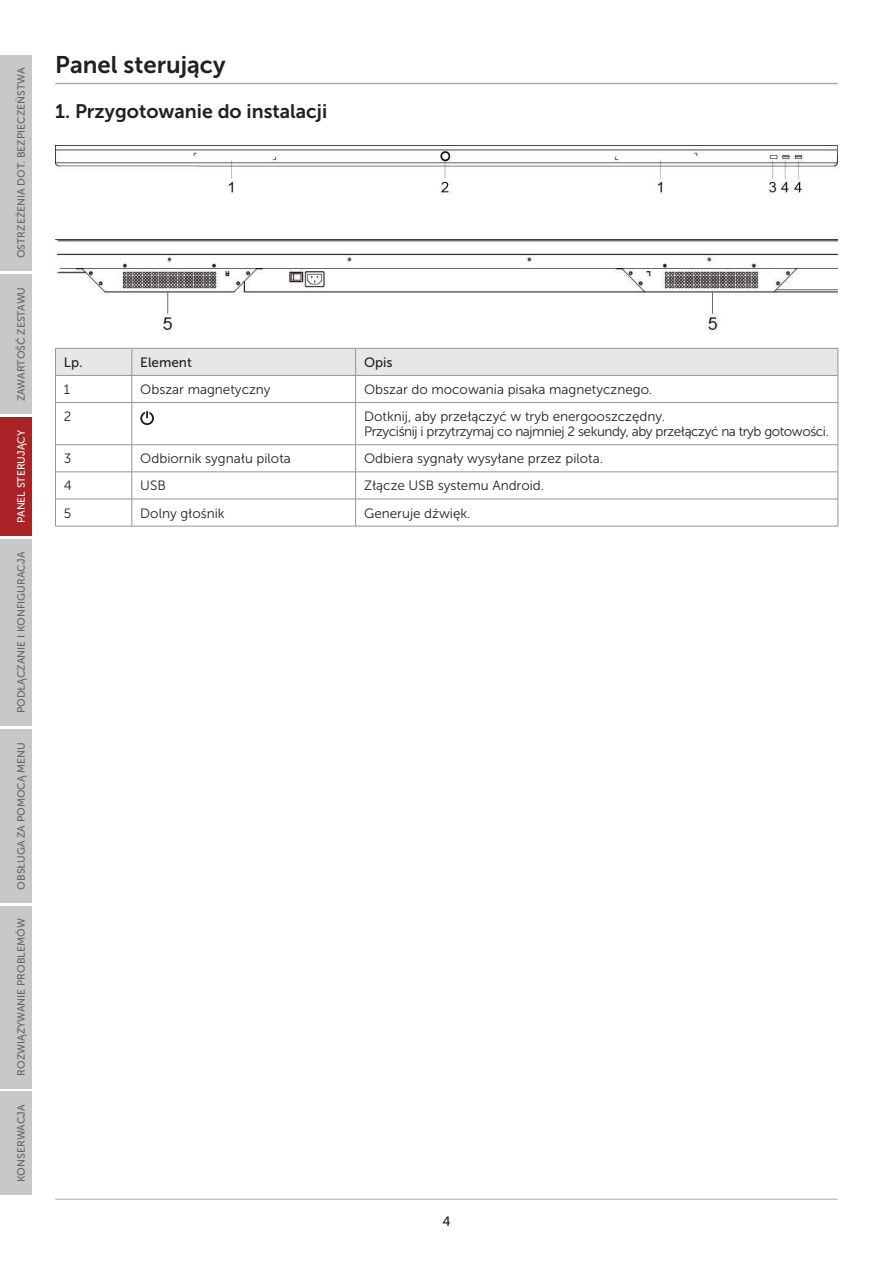
<style>
.page{position:relative;width:893px;height:1263px;background:#fff}
.page>*{position:absolute;margin:0;border:0;box-sizing:border-box;transform-origin:0 0}
.SECTION_TITLE{font:24px "Museo Sans 700";color:#231f20}
.t1{font:19.5px "Museo Sans 700";color:#231f20}
.TABLE_BODY{font:13.5px "Museo Sans 300";color:#231f20}
.TABLE_BODY-2{font:13.5px/15px "Museo Sans 300";letter-spacing:-.03em;color:#231f20}
.TABLE_HEADER{font:13.5px "Museo Sans 500";color:#231f20}
.t2{font:10.5px "Museo Sans 500";color:#636366}
.t3{font:10.5px "Museo Sans 500";color:#fff}
</style>
<div class="page">
<hr style="left:55px;top:1199px;width:783px;height:1px;background:#a8a9ad">
<div style="left:0;top:55px;width:32px;height:216px;background:#c7c8ca"></div>
<div style="left:0;top:417px;width:32px;height:119px;background:#a92327"></div>
<div style="left:0;top:274px;width:32px;height:140px;background:#c7c8ca"></div>
<div style="left:0;top:539px;width:32px;height:187px;background:#c7c8ca"></div>
<div style="left:0;top:729px;width:32px;height:173px;background:#c7c8ca"></div>
<div style="left:0;top:905px;width:32px;height:183px;background:#c7c8ca"></div>
<div style="left:0;top:1092px;width:32px;height:103px;background:#c7c8ca"></div>
<hr style="left:55px;top:83px;width:783px;height:1px;background:#a8a9ad">
<img style="left:55px;top:240px;width:783px;height:93px">
<hr style="left:55px;top:402px;width:77px;height:1px;background:#939598">
<hr style="left:55px;top:403px;width:1px;height:41px;background:#939598">
<hr style="left:132px;top:402px;width:224px;height:1px;background:#939598">
<hr style="left:132px;top:403px;width:1px;height:41px;background:#939598">
<hr style="left:356px;top:402px;width:482px;height:1px;background:#939598">
<hr style="left:355px;top:403px;width:1px;height:41px;background:#939598">
<hr style="left:838px;top:403px;width:1px;height:41px;background:#939598">
<hr style="left:55px;top:444px;width:77px;height:1px;background:#939598">
<hr style="left:132px;top:444px;width:224px;height:1px;background:#939598">
<hr style="left:356px;top:444px;width:482px;height:1px;background:#939598">
<hr style="left:55px;top:472px;width:77px;height:1px;background:#939598">
<hr style="left:132px;top:472px;width:224px;height:1px;background:#939598">
<hr style="left:356px;top:472px;width:482px;height:1px;background:#939598">
<hr style="left:55px;top:499px;width:77px;height:1px;background:#939598">
<svg style="left:55px;top:445px;width:1px;height:81px"></svg>
<hr style="left:132px;top:499px;width:224px;height:1px;background:#939598">
<svg style="left:132px;top:445px;width:1px;height:81px"></svg>
<hr style="left:356px;top:499px;width:482px;height:1px;background:#939598">
<svg style="left:355px;top:445px;width:1px;height:81px"></svg>
<svg style="left:838px;top:445px;width:1px;height:81px"></svg>
<hr style="left:55px;top:526px;width:77px;height:1px;background:#939598">
<hr style="left:132px;top:526px;width:224px;height:1px;background:#939598">
<hr style="left:356px;top:526px;width:482px;height:1px;background:#939598">
<svg style="left:55px;top:348px;width:784px;height:54px"></svg>
<hr style="left:356px;top:375px;width:482px;height:1px;background:#939598">
<svg style="left:140px;top:411px;width:14px;height:14px"></svg>
<img style="left:55px;top:145px;width:783px;height:50px">
<p class="t2" style="left:16px;top:258px;width:192px;rotate:-90deg">OSTRZEŻENIA DOT. BEZPIECZEŃSTWA</p>
<p class="t2" style="left:16px;top:401px;width:116px;rotate:-90deg">ZAWARTOŚĆ ZESTAWU</p>
<p class="t3" style="left:16px;top:523px;width:95px;rotate:-90deg">PANEL STERUJĄCY</p>
<p class="t2" style="left:16px;top:713px;width:163px;rotate:-90deg">PODŁĄCZANIE I KONFIGURACJA</p>
<p class="t2" style="left:16px;top:889px;width:149px;rotate:-90deg">OBSŁUGA ZA POMOCĄ MENU</p>
<p class="t2" style="left:16px;top:1076px;width:159px;rotate:-90deg">ROZWIĄZYWANIE PROBLEMÓW</p>
<p class="t2" style="left:16px;top:1182px;width:79px;rotate:-90deg">KONSERWACJA</p>
<p class="SECTION_TITLE" style="left:55px;top:52px;width:172px">Panel sterujący</p>
<h2 class="t1" style="left:55px;top:100px;width:273px">1. Przygotowanie do instalacji</h2>
<p class="TABLE_HEADER" style="left:64px;top:355px;width:20px">Lp.</p>
<p class="TABLE_HEADER" style="left:140px;top:355px;width:53px">Element</p>
<p class="TABLE_HEADER" style="left:364px;top:355px;width:30px">Opis</p>
<p class="TABLE_BODY" style="left:64px;top:382px;width:8px">1</p>
<p class="TABLE_BODY" style="left:140px;top:382px;width:132px">Obszar magnetyczny</p>
<p class="TABLE_BODY" style="left:364px;top:382px;width:290px">Obszar do mocowania pisaka magnetycznego.</p>
<p class="TABLE_BODY" style="left:64px;top:409px;width:9px">2</p>
<p class="TABLE_BODY-2" style="left:364px;top:409px;width:466px">Dotknij, aby przełączyć w tryb energooszczędny.<br>Przyciśnij i przytrzymaj co najmniej 2 sekundy, aby przełączyć na tryb gotowości.</p>
<p class="TABLE_BODY" style="left:64px;top:451px;width:9px">3</p>
<p class="TABLE_BODY" style="left:140px;top:451px;width:152px">Odbiornik sygnału pilota</p>
<p class="TABLE_BODY" style="left:364px;top:451px;width:240px">Odbiera sygnały wysyłane przez pilota.</p>
<p class="TABLE_BODY" style="left:64px;top:478px;width:10px">4</p>
<p class="TABLE_BODY" style="left:140px;top:478px;width:27px">USB</p>
<p class="TABLE_BODY" style="left:364px;top:478px;width:182px">Złącze USB systemu Android.</p>
<p class="TABLE_BODY" style="left:64px;top:506px;width:9px">5</p>
<p class="TABLE_BODY" style="left:140px;top:506px;width:86px">Dolny głośnik</p>
<p class="TABLE_BODY" style="left:364px;top:506px;width:108px">Generuje dźwięk.</p>
<p class="TABLE_HEADER" style="left:442px;top:1214px;width:10px">4</p>
</div>
